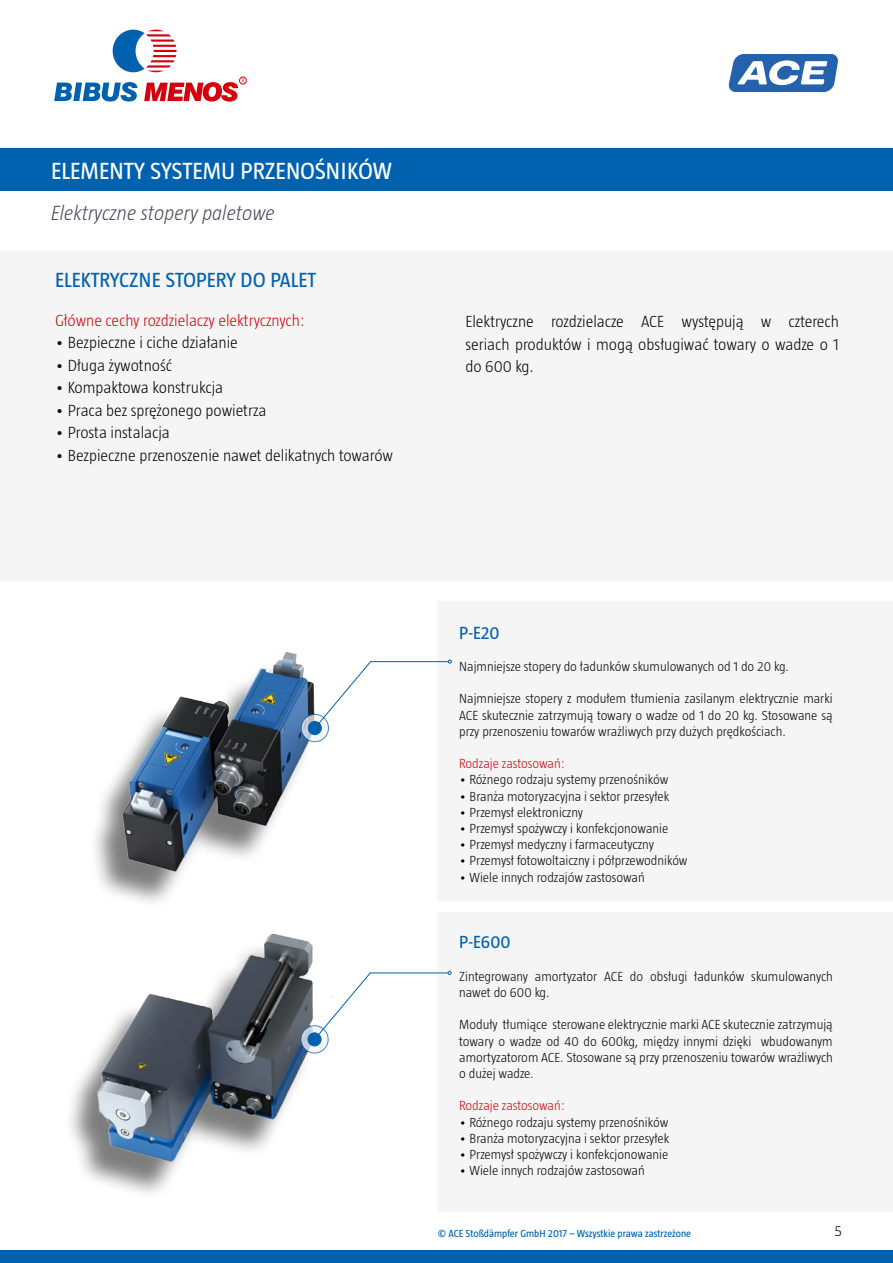
<style>
.page{position:relative;width:893px;height:1263px;background:#fff}
.page>*{position:absolute;margin:0;border:0;box-sizing:border-box;transform-origin:0 0}
.t1{font:24px "Taz";color:#fff}
.t2{font:italic 300 21px "Taz";color:#484753}
.t3{font:21px "Taz";color:#0061af}
.t4{font:18px "Taz";color:#0061af}
.t5{font:300 16.5px/22.5px "Taz";color:#000;text-align:justify}
.t6{font:300 16.5px "Taz";color:#d5000c}
.t7{font:300 15px "Taz";color:#000}
.t8{font:300 13.5px/16.2px "Taz";color:#000;text-align:justify}
.t9{font:300 13.5px "Taz";letter-spacing:-.005em;color:#d5000c}
.t10{font:10.5px "Taz";color:#0061af}
</style>
<div class="page">
<div style="left:438px;top:913px;width:455px;height:299px;background:#f5f5f6"></div>
<div style="left:438px;top:601px;width:455px;height:299px;background:#f5f5f6"></div>
<div style="left:0;top:149px;width:893px;height:42px;background:#0061af"></div>
<svg style="left:54px;top:82px;width:83px;height:20px"></svg>
<svg style="left:113px;top:30px;width:64px;height:42px"></svg>
<div style="left:239px;top:77px;width:8px;height:7px;border:1px solid #d5000c;border-radius:50%"></div>
<svg style="left:144px;top:78px;width:100px;height:24px"></svg>
<svg style="left:728px;top:54px;width:110px;height:38px"></svg>
<div style="left:0;top:251px;width:893px;height:329px;background:#f5f5f6"></div>
<img style="left:95px;top:652px;width:347px;height:248px">
<img style="left:70px;top:933px;width:364px;height:260px">
<div style="left:0;top:1250px;width:893px;height:13px;background:#0061af"></div>
<svg style="left:301px;top:714px;width:27px;height:28px"></svg>
<div style="left:301px;top:714px;width:28px;height:28px;border:1px solid #0061af;border-radius:50%"></div>
<div style="left:308px;top:721px;width:13px;height:14px;background:#0061af;border-radius:50%"></div>
<div style="left:308px;top:721px;width:14px;height:14px;border:1px solid #0061af;border-radius:50%"></div>
<svg style="left:314px;top:660px;width:58px;height:69px"></svg>
<hr style="left:370px;top:661px;width:78px;height:1px;background:#0061af">
<svg style="left:301px;top:1026px;width:27px;height:27px"></svg>
<div style="left:300px;top:1025px;width:29px;height:28px;border:1px solid #0061af;border-radius:50%"></div>
<div style="left:308px;top:1033px;width:13px;height:13px;background:#0061af;border-radius:50%"></div>
<div style="left:308px;top:1032px;width:13px;height:14px;border:1px solid #0061af;border-radius:50%"></div>
<svg style="left:314px;top:972px;width:57px;height:68px"></svg>
<hr style="left:370px;top:972px;width:78px;height:1px;background:#0061af">
<h1 class="t1" style="left:51px;top:158px;width:342px">ELEMENTY SYSTEMU PRZENOŚNIKÓW</h1>
<h2 class="t2" style="left:51px;top:201px;width:225px">Elektryczne stopery paletowe</h2>
<h2 class="t3" style="left:55px;top:268px;width:263px">ELEKTRYCZNE STOPERY DO PALET</h2>
<p class="t6" style="left:55px;top:311px;width:251px">Główne cechy rozdzielaczy elektrycznych:</p>
<p class="t5" style="left:55px;top:331px;width:184px">• Bezpieczne i ciche działanie</p>
<p class="t5" style="left:55px;top:354px;width:118px">• Długa żywotność</p>
<p class="t5" style="left:55px;top:376px;width:170px">• Kompaktowa konstrukcja</p>
<p class="t5" style="left:55px;top:399px;width:213px">• Praca bez sprężonego powietrza</p>
<p class="t5" style="left:55px;top:421px;width:116px">• Prosta instalacja</p>
<p class="t5" style="left:55px;top:444px;width:339px">• Bezpieczne przenoszenie nawet delikatnych towarów</p>
<p class="t5" style="left:465px;top:310px;width:375px">Elektryczne rozdzielacze ACE występują w czterech seriach produktów i mogą obsługiwać towary o wadze o 1 do 600 kg.</p>
<h3 class="t4" style="left:459px;top:622px;width:42px">P-E20</h3>
<p class="t8" style="left:459px;top:658px;width:331px">Najmniejsze stopery do ładunków skumulowanych od 1 do 20 kg.</p>
<p class="t8" style="left:459px;top:690px;width:375px">Najmniejsze stopery z modułem tłumienia zasilanym elektrycznie marki ACE skutecznie zatrzymują towary o wadze od 1 do 20 kg. Stosowane są przy przenoszeniu towarów wrażliwych przy dużych prędkościach.</p>
<p class="t9" style="left:459px;top:756px;width:107px">Rodzaje zastosowań:</p>
<p class="t8" style="left:459px;top:771px;width:211px">• Różnego rodzaju systemy przenośników</p>
<p class="t8" style="left:459px;top:788px;width:211px">• Branża motoryzacyjna i sektor przesyłek</p>
<p class="t8" style="left:459px;top:804px;width:125px">• Przemysł elektroniczny</p>
<p class="t8" style="left:459px;top:820px;width:211px">• Przemysł spożywczy i konfekcjonowanie</p>
<p class="t8" style="left:459px;top:836px;width:196px">• Przemysł medyczny i farmaceutyczny</p>
<p class="t8" style="left:459px;top:852px;width:230px">• Przemysł fotowoltaiczny i półprzewodników</p>
<p class="t8" style="left:459px;top:869px;width:187px">• Wiele innych rodzajów zastosowań</p>
<h3 class="t4" style="left:459px;top:932px;width:53px">P-E600</h3>
<p class="t8" style="left:459px;top:968px;width:375px">Zintegrowany amortyzator ACE do obsługi ładunków skumulowanych nawet do 600 kg.</p>
<p class="t8" style="left:459px;top:1017px;width:375px">Moduły tłumiące sterowane elektrycznie marki ACE skutecznie zatrzymują towary o wadze od 40 do 600kg, między innymi dzięki wbudowanym amortyzatorom ACE. Stosowane są przy przenoszeniu towarów wrażliwych o dużej wadze.</p>
<p class="t9" style="left:459px;top:1098px;width:107px">Rodzaje zastosowań:</p>
<p class="t8" style="left:459px;top:1114px;width:211px">• Różnego rodzaju systemy przenośników</p>
<p class="t8" style="left:459px;top:1130px;width:211px">• Branża motoryzacyjna i sektor przesyłek</p>
<p class="t8" style="left:459px;top:1146px;width:211px">• Przemysł spożywczy i konfekcjonowanie</p>
<p class="t8" style="left:459px;top:1162px;width:187px">• Wiele innych rodzajów zastosowań</p>
<p class="t10" style="left:438px;top:1228px;width:255px">© ACE Stoßdämpfer GmbH 2017 – Wszystkie prawa zastrzeżone</p>
<p class="t7" style="left:834px;top:1222px;width:9px">5</p>
</div>
